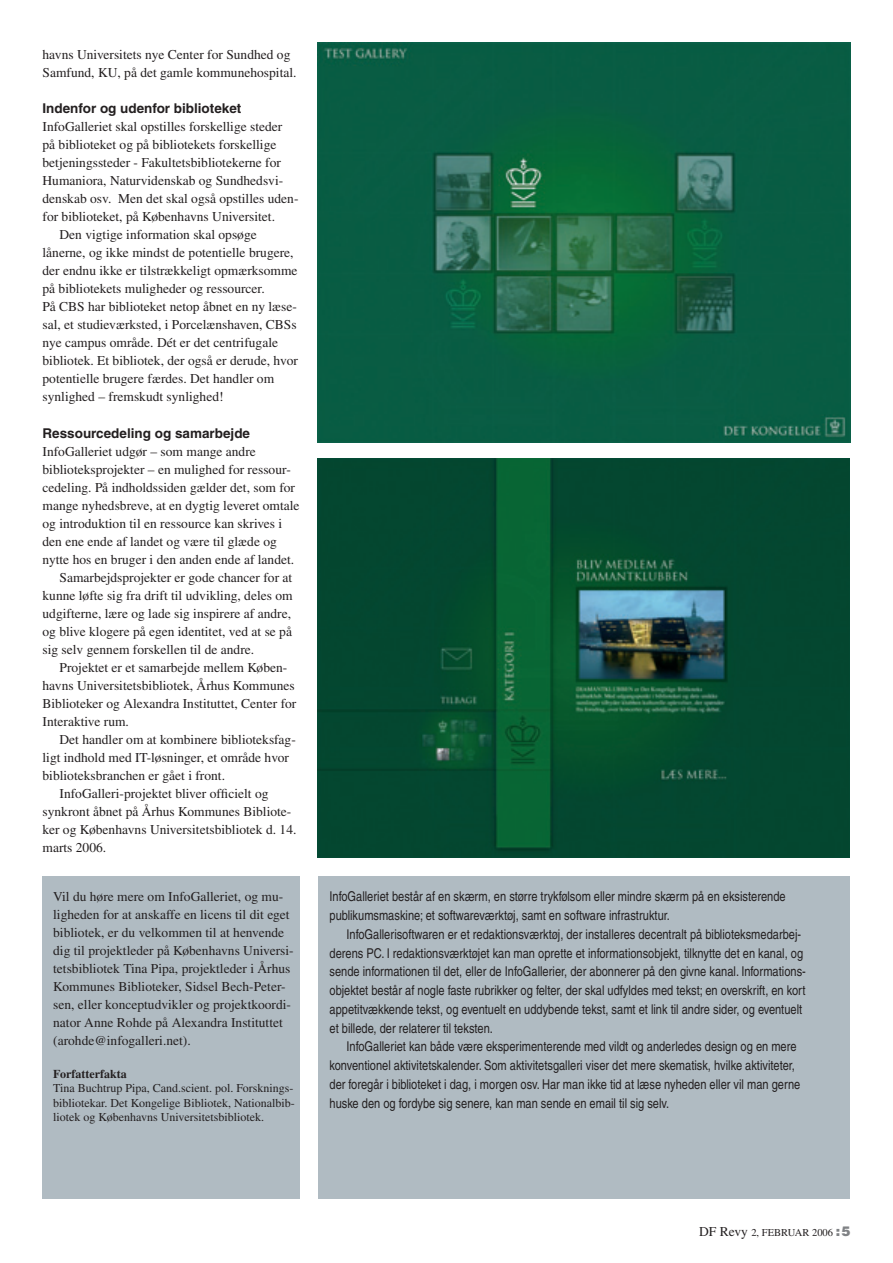
<style>
.page{position:relative;width:893px;height:1263px;background:#fff}
.page>*{position:absolute;margin:0;border:0;box-sizing:border-box;transform-origin:0 0}
.t1{font:13.5px/18px "Times";color:#231f20}
.t2{font:condensed 13.5px/18.8px "Helvetica";color:#231f20}
.t3{font:700 13.5px "Helvetica";color:#231f20}
.t4{font:12px/14.4px "Times";color:#231f20;text-align:justify}
.t5{font:700 12px "Times";color:#231f20}
.t6{font:10.5px "Times";color:#231f20}
.s1{font-size:13.5px}
.s2{font-family:"Helvetica";font-weight:900;font-size:13.5px;color:#808285}
</style>
<div class="page">
<div style="left:318px;top:876px;width:532px;height:322px;background:#b0bbc2"></div>
<div style="left:43px;top:876px;width:257px;height:322px;background:#b0bbc2"></div>
<img style="left:318px;top:43px;width:532px;height:399px">
<img style="left:318px;top:459px;width:532px;height:399px">
<p class="t1" style="left:43px;top:47px;width:256px">havns Universitets nye Center for Sundhed og<br>Samfund, KU, på det gamle kommunehospital.</p>
<p class="t3" style="left:43px;top:104px;width:200px">Indenfor og udenfor biblioteket</p>
<p class="t1" style="left:43px;top:119px;width:241px">InfoGalleriet skal opstilles forskellige steder</p>
<p class="t1" style="left:43px;top:137px;width:235px">på biblioteket og på bibliotekets forskellige</p>
<p class="t1" style="left:43px;top:155px;width:240px">betjeningssteder - Fakultetsbibliotekerne for</p>
<p class="t1" style="left:43px;top:173px;width:242px">Humaniora, Naturvidenskab og Sundhedsvi-</p>
<p class="t1" style="left:43px;top:191px;width:257px">denskab osv. Men det skal også opstilles uden-</p>
<p class="t1" style="left:43px;top:209px;width:234px">for biblioteket, på Københavns Universitet.</p>
<p class="t1" style="left:60px;top:227px;width:199px">Den vigtige information skal opsøge</p>
<p class="t1" style="left:43px;top:245px;width:253px">lånerne, og ikke mindst de potentielle brugere,</p>
<p class="t1" style="left:43px;top:263px;width:257px">der endnu ikke er tilstrækkeligt opmærksomme</p>
<p class="t1" style="left:43px;top:281px;width:224px">på bibliotekets muligheder og ressourcer.</p>
<p class="t1" style="left:43px;top:299px;width:256px">På CBS har biblioteket netop åbnet en ny læse-</p>
<p class="t1" style="left:43px;top:317px;width:256px">sal, et studieværksted, i Porcelænshaven, CBSs</p>
<p class="t1" style="left:43px;top:335px;width:237px">nye campus område. Dét er det centrifugale</p>
<p class="t1" style="left:43px;top:353px;width:257px">bibliotek. Et bibliotek, der også er derude, hvor</p>
<p class="t1" style="left:43px;top:371px;width:233px">potentielle brugere færdes. Det handler om</p>
<p class="t1" style="left:43px;top:389px;width:183px">synlighed – fremskudt synlighed!</p>
<p class="t3" style="left:43px;top:428px;width:209px">Ressourcedeling og samarbejde</p>
<p class="t1" style="left:43px;top:443px;width:215px">InfoGalleriet udgør – som mange andre</p>
<p class="t1" style="left:43px;top:461px;width:250px">biblioteksprojekter – en mulighed for ressour-</p>
<p class="t1" style="left:43px;top:479px;width:254px">cedeling. På indholdssiden gælder det, som for</p>
<p class="t1" style="left:43px;top:497px;width:259px">mange nyhedsbreve, at en dygtig leveret omtale</p>
<p class="t1" style="left:43px;top:515px;width:241px">og introduktion til en ressource kan skrives i</p>
<p class="t1" style="left:43px;top:533px;width:236px">den ene ende af landet og være til glæde og</p>
<p class="t1" style="left:43px;top:551px;width:253px">nytte hos en bruger i den anden ende af landet.</p>
<p class="t1" style="left:60px;top:569px;width:234px">Samarbejdsprojekter er gode chancer for at</p>
<p class="t1" style="left:43px;top:587px;width:252px">kunne løfte sig fra drift til udvikling, deles om</p>
<p class="t1" style="left:43px;top:605px;width:250px">udgifterne, lære og lade sig inspirere af andre,</p>
<p class="t1" style="left:43px;top:623px;width:251px">og blive klogere på egen identitet, ved at se på</p>
<p class="t1" style="left:43px;top:641px;width:213px">sig selv gennem forskellen til de andre.</p>
<p class="t1" style="left:60px;top:659px;width:229px">Projektet er et samarbejde mellem Køben-</p>
<p class="t1" style="left:43px;top:677px;width:254px">havns Universitetsbibliotek, Århus Kommunes</p>
<p class="t1" style="left:43px;top:695px;width:255px">Biblioteker og Alexandra Instituttet, Center for</p>
<p class="t1" style="left:43px;top:713px;width:88px">Interaktive rum.</p>
<p class="t1" style="left:60px;top:731px;width:238px">Det handler om at kombinere biblioteksfag-</p>
<p class="t1" style="left:43px;top:749px;width:248px">ligt indhold med IT-løsninger, et område hvor</p>
<p class="t1" style="left:43px;top:767px;width:184px">biblioteksbranchen er gået i front.</p>
<p class="t1" style="left:60px;top:785px;width:211px">InfoGalleri-projektet bliver officielt og</p>
<p class="t1" style="left:43px;top:803px;width:250px">synkront åbnet på Århus Kommunes Bibliote-</p>
<p class="t1" style="left:43px;top:821px;width:255px">ker og Københavns Universitetsbibliotek d. 14.</p>
<p class="t1" style="left:43px;top:839px;width:65px">marts 2006.</p>
<p class="t1" style="left:53px;top:889px;width:242px">Vil du høre mere om InfoGalleriet, og mu&shy;ligheden for at anskaffe en licens til dit eget bibliotek, er du velkommen til at henvende dig til projektleder på Københavns Universi&shy;tetsbibliotek Tina Pipa, projektleder i Århus Kommunes Biblioteker, Sidsel Bech-Peter&shy;sen, eller konceptudvikler og projektkoordi&shy;nator Anne Rohde på Alexandra Instituttet (arohde@infogalleri.net).</p>
<p class="t5" style="left:53px;top:1069px;width:75px">Forfatterfakta</p>
<p class="t4" style="left:53px;top:1082px;width:243px">Tina Buchtrup Pipa, Cand.scient. pol. Forsknings&shy;bibliotekar. Det Kongelige Bibliotek, Nationalbib&shy;liotek og Københavns Universitetsbibliotek.</p>
<p class="t2" style="left:329px;top:888px;width:458px">InfoGalleriet består af en skærm, en større trykfølsom eller mindre skærm på en eksisterende publikumsmaskine; et softwareværktøj, samt en software infrastruktur.</p>
<p class="t2" style="left:329px;top:926px;width:478px;text-indent:17px">InfoGallerisoftwaren er et redaktionsværktøj, der installeres decentralt på biblioteksmedarbej&shy;derens PC. I redaktionsværktøjet kan man oprette et informationsobjekt, tilknytte det en kanal, og sende informationen til det, eller de InfoGallerier, der abonnerer på den givne kanal. Informations&shy;objektet består af nogle faste rubrikker og felter, der skal udfyldes med tekst; en overskrift, en kort appetitvækkende tekst, og eventuelt en uddybende tekst, samt et link til andre sider, og eventuelt et billede, der relaterer til teksten.</p>
<p class="t2" style="left:329px;top:1038px;width:472px;text-indent:17px">InfoGalleriet kan både være eksperimenterende med vildt og anderledes design og en mere konventionel aktivitetskalender. Som aktivitetsgalleri viser det mere skematisk, hvilke aktiviteter, der foregår i biblioteket i dag, i morgen osv. Har man ikke tid at læse nyheden eller vil man gerne huske den og fordybe sig senere, kan man sende en email til sig selv.</p>
<p class="t6" style="left:699px;top:1229px;width:153px"><span class="s1">DF Revy</span> 2, FEBRUAR 2006 <span class="s2">: 5</span></p>
</div>
